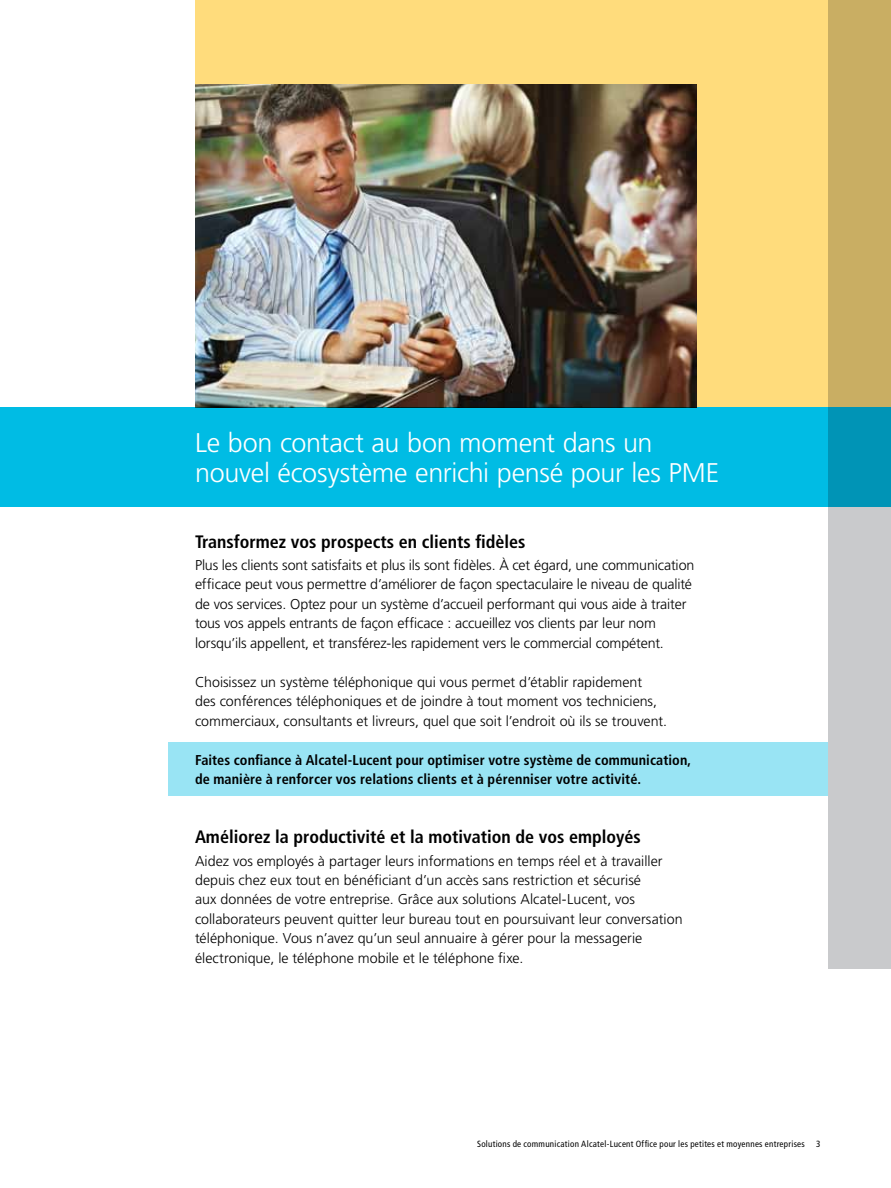
<style>
.page{position:relative;width:891px;height:1188px;background:#fff}
.page>*{position:absolute;margin:0;border:0;box-sizing:border-box;transform-origin:0 0}
.t1{font:300 27px/30px "Frutiger LT Std";letter-spacing:-.01em;color:#fff}
.t2{font:700 condensed 18px "Frutiger LT Std";color:#000}
.t3{font:300 14.25px/19.5px "Frutiger LT Std";letter-spacing:-.005em;color:#000}
.t4{font:700 condensed 14.25px/19.5px "Frutiger LT Std";letter-spacing:.005em;color:#000}
.t5{font:condensed 9px "Frutiger LT Std";letter-spacing:.03em;color:#000}
</style>
<div class="page">
<div style="left:195px;top:0;width:696px;height:407px;background:#ffdc7c"></div>
<div style="left:168px;top:742px;width:660px;height:54px;background:#99e4f4"></div>
<img style="left:195px;top:84px;width:501px;height:323px">
<div style="left:0;top:407px;width:891px;height:100px;background:#00bce4"></div>
<svg style="left:828px;top:0;width:63px;height:969px;background:#b4b89d"></svg>
<h1 class="t1" style="left:195px;top:428px;width:526px">Le bon contact au bon moment dans un nouvel écosystème enrichi pensé pour les PME</h1>
<p class="t2" style="left:195px;top:531px;width:332px">Transformez vos prospects en clients fidèles</p>
<p class="t3" style="left:195px;top:556px;width:501px">Plus les clients sont satisfaits et plus ils sont fidèles. À cet égard, une communication efficace peut vous permettre d’améliorer de façon spectaculaire le niveau de qualité de vos services. Optez pour un système d’accueil performant qui vous aide à traiter tous vos appels entrants de façon efficace : accueillez vos clients par leur nom lorsqu’ils appellent, et transférez-les rapidement vers le commercial compétent.</p>
<p class="t3" style="left:195px;top:673px;width:474px">Choisissez un système téléphonique qui vous permet d’établir rapidement<br>des conférences téléphoniques et de joindre à tout moment vos techniciens, commerciaux, consultants et livreurs, quel que soit l’endroit où ils se trouvent.</p>
<p class="t4" style="left:195px;top:750px;width:498px">Faites confiance à Alcatel-Lucent pour optimiser votre système de communication, de manière à renforcer vos relations clients et à pérenniser votre activité.</p>
<p class="t2" style="left:195px;top:826px;width:447px">Améliorez la productivité et la motivation de vos employés</p>
<p class="t3" style="left:195px;top:851px;width:489px">Aidez vos employés à partager leurs informations en temps réel et à travailler depuis chez eux tout en bénéficiant d’un accès sans restriction et sécurisé<br>aux données de votre entreprise. Grâce aux solutions Alcatel-Lucent, vos collaborateurs peuvent quitter leur bureau tout en poursuivant leur conversation téléphonique. Vous n’avez qu’un seul annuaire à gérer pour la messagerie électronique, le téléphone mobile et le téléphone fixe.</p>
<p class="t5" style="left:477px;top:1139px;width:329px">Solutions de communication Alcatel-Lucent Office pour les petites et moyennes entreprises</p>
<p class="t5" style="left:816px;top:1139px;width:6px">3</p>
</div>
